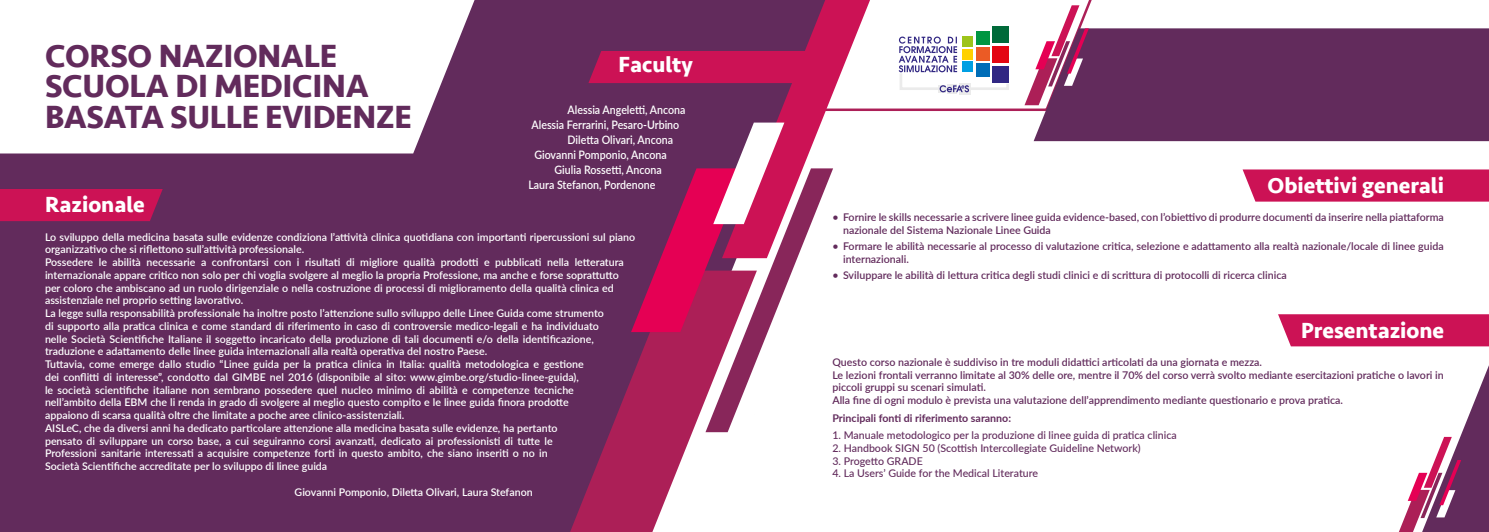
<style>
.page{position:relative;width:1489px;height:532px;background:#fff}
.page>*{position:absolute;margin:0;border:0;box-sizing:border-box;transform-origin:0 0}
.t1{font:700 33px/30.2px "Seravek";letter-spacing:-.01em;color:#622b5c}
.t2{font:700 22.5px "Seravek";color:#fff}
.t3{font:600 11.75px "Lato";color:#fff;scale:.91 1}
.t4{font:600 10.62px/12.8px "Lato";color:#fff}
.t5{font:600 10.62px/12.8px "Lato";color:#622b5c}
.t6{font:500 10.62px "Lato";color:#622b5c}
.t7{font:700 10.62px "Lato";color:#622b5c}
</style>
<div class="page">
<div style="left:1033px;top:28px;width:455px;height:113px;background:#622b5c"></div>
<div style="left:0;top:0;width:722px;height:531px;background:#622b5c"></div>
<svg style="left:722px;top:110px;width:148px;height:58px"></svg>
<svg style="left:570px;top:270px;width:158px;height:261px"></svg>
<svg style="left:705px;top:168px;width:128px;height:264px"></svg>
<svg style="left:631px;top:122px;width:153px;height:210px;background:#ad3d72"></svg>
<div style="left:0;top:189px;width:163px;height:32px;background:#cc1255"></div>
<svg style="left:0;top:0;width:474px;height:153px"></svg>
<div style="left:1242px;top:169px;width:246px;height:32px;background:#cc1255"></div>
<div style="left:1278px;top:314px;width:210px;height:32px;background:#cc1255"></div>
<svg style="left:1399px;top:368px;width:89px;height:163px"></svg>
<svg style="left:588px;top:0;width:502px;height:110px"></svg>
<h1 class="t1" style="left:45px;top:40px;width:368px">CORSO NAZIONALE<br>SCUOLA DI MEDICINA<br>BASATA SULLE EVIDENZE</h1>
<h2 class="t2" style="left:618px;top:46px;width:76px">Faculty</h2>
<p class="t3" style="left:567px;top:101px;width:131px">Alessia Angeletti, Ancona</p>
<p class="t3" style="left:531px;top:116px;width:164px">Alessia Ferrarini, Pesaro-Urbino</p>
<p class="t3" style="left:567px;top:131px;width:117px">Diletta Olivari, Ancona</p>
<p class="t3" style="left:534px;top:146px;width:147px">Giovanni Pomponio, Ancona</p>
<p class="t3" style="left:554px;top:161px;width:119px">Giulia Rossetti, Ancona</p>
<p class="t3" style="left:528px;top:176px;width:141px">Laura Stefanon, Pordenone</p>
<h2 class="t2" style="left:45px;top:187px;width:101px">Razionale</h2>
<p class="t4" style="left:45px;top:230px;width:591px">Lo sviluppo della medicina basata sulle evidenze condiziona l’attività clinica quotidiana con importanti ripercussioni sul piano organizzativo che si riflettono sull’attività professionale.<br>Possedere le abilità necessarie a confrontarsi con i risultati di migliore qualità prodotti e pubblicati nella letteratura internazionale appare critico non solo per chi voglia svolgere al meglio la propria Professione, ma anche e forse soprattutto per coloro che ambiscano ad un ruolo dirigenziale o nella costruzione di processi di miglioramento della qualità clinica ed assistenziale nel proprio setting lavorativo.<br>La legge sulla responsabilità professionale ha inoltre posto l’attenzione sullo sviluppo delle Linee Guida come strumento<br>di supporto alla pratica clinica e come standard di riferimento in caso di controversie medico-legali e ha individuato<br>nelle Società Scientifiche Italiane il soggetto incaricato della produzione di tali documenti e/o della identificazione, traduzione e adattamento delle linee guida internazionali alla realtà operativa del nostro Paese.<br>Tuttavia, come emerge dallo studio “Linee guida per la pratica clinica in Italia: qualità metodologica e gestione<br>dei conflitti di interesse”, condotto dal GIMBE nel 2016 (disponibile al sito: www.gimbe.org/studio-linee-guida),<br>le società scientifiche italiane non sembrano possedere quel nucleo minimo di abilità e competenze tecniche<br>nell’ambito della EBM che li renda in grado di svolgere al meglio questo compito e le linee guida finora prodotte<br>appaiono di scarsa qualità oltre che limitate a poche aree clinico-assistenziali.<br>AISLeC, che da diversi anni ha dedicato particolare attenzione alla medicina basata sulle evidenze, ha pertanto<br>pensato di sviluppare un corso base, a cui seguiranno corsi avanzati, dedicato ai professionisti di tutte le<br>Professioni sanitarie interessati a acquisire competenze forti in questo ambito, che siano inseriti o no in<br>Società Scientifiche accreditate per lo sviluppo di linee guida</p>
<p class="t4" style="left:294px;top:485px;width:239px">Giovanni Pomponio, Diletta Olivari, Laura Stefanon</p>
<h2 class="t2" style="left:1267px;top:167px;width:178px">Obiettivi generali</h2>
<p class="t5" style="left:843px;top:210px;width:602px;text-indent:-11px">• Fornire le skills necessarie a scrivere linee guida evidence-based, con l’obiettivo di produrre documenti da inserire nella piattaforma nazionale del Sistema Nazionale Linee Guida</p>
<p class="t5" style="left:843px;top:239px;width:602px;text-indent:-11px">• Formare le abilità necessarie al processo di valutazione critica, selezione e adattamento alla realtà nazionale/locale di linee guida internazionali.</p>
<p class="t5" style="left:832px;top:268px;width:456px">• Sviluppare le abilità di lettura critica degli studi clinici e di scrittura di protocolli di ricerca clinica</p>
<h2 class="t2" style="left:1301px;top:312px;width:144px">Presentazione</h2>
<p class="t5" style="left:832px;top:355px;width:613px">Questo corso nazionale è suddiviso in tre moduli didattici articolati da una giornata e mezza.<br>Le lezioni frontali verranno limitate al 30% delle ore, mentre il 70% del corso verrà svolto mediante esercitazioni pratiche o lavori in piccoli gruppi su scenari simulati.<br>Alla fine di ogni modulo è prevista una valutazione dell’apprendimento mediante questionario e prova pratica.</p>
<p class="t7" style="left:832px;top:409px;width:180px">Principali fonti di riferimento saranno:</p>
<p class="t6" style="left:832px;top:427px;width:346px">1. Manuale metodologico per la produzione di linee guida di pratica clinica</p>
<p class="t6" style="left:832px;top:440px;width:310px">2. Handbook SIGN 50 (Scottish Intercollegiate Guideline Network)</p>
<p class="t6" style="left:832px;top:453px;width:92px">3. Progetto GRADE</p>
<p class="t6" style="left:832px;top:465px;width:207px">4. La Users’ Guide for the Medical Literature</p>
</div>
